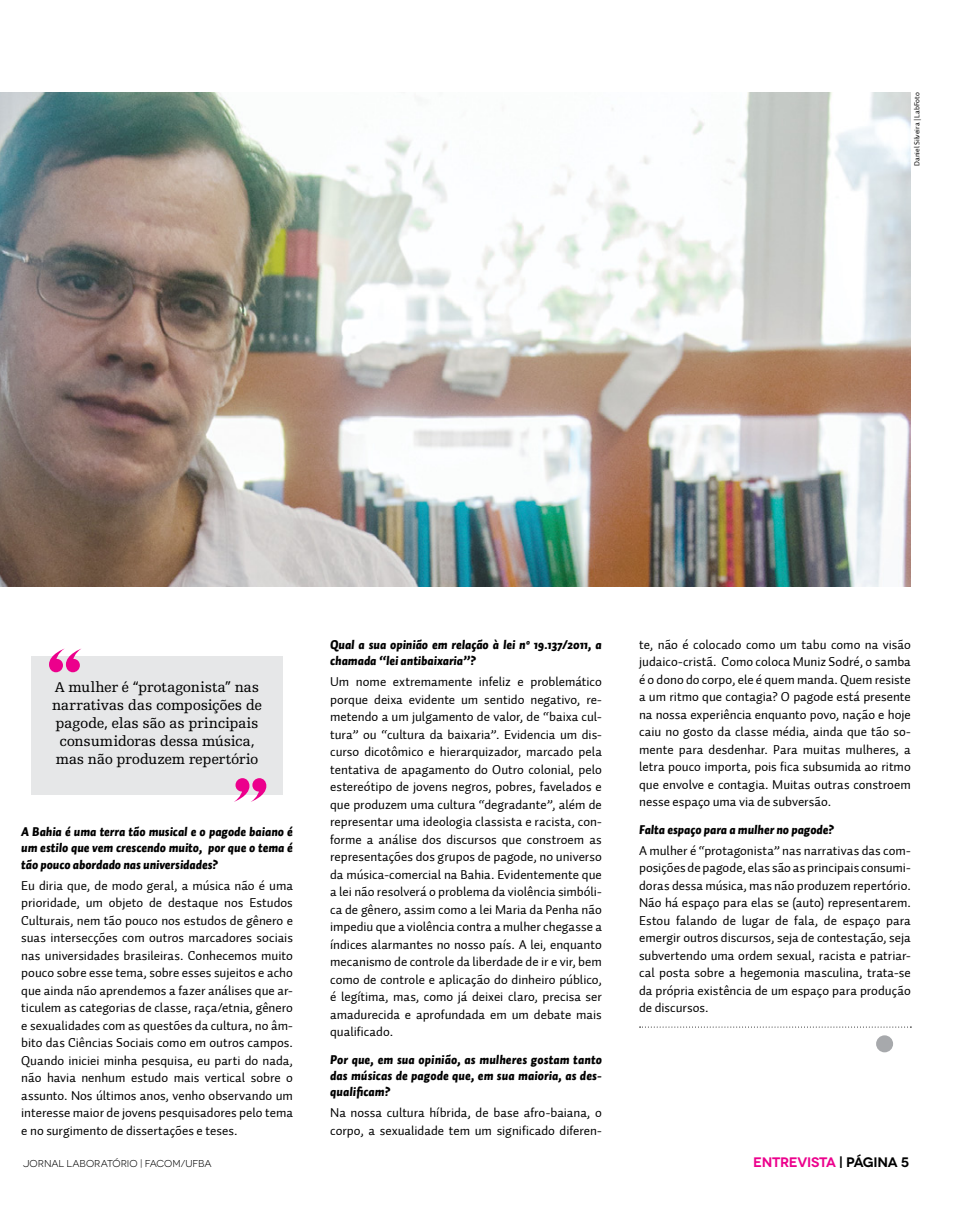
<style>
.page{position:relative;width:964px;height:1205px;background:#fff}
.page>*{position:absolute;margin:0;border:0;box-sizing:border-box;transform-origin:0 0}
.t1{font:15px/18px "Egyptienne FLT Std";letter-spacing:-.02em;color:#000;text-align:center}
.t2{font:600 13.75px "Novecentowide";letter-spacing:-.025em;color:#ec008c}
.t3{font:13.12px/17.5px "Auto 1";color:#000;text-align:justify}
.t4{font:italic 900 12.5px/16.2px "Auto 1";letter-spacing:-.005em;color:#000;text-align:justify}
.t5{font:10px "Novecentowide";color:#000}
.t6{font:7.5px "Auto 1";color:#000}
.s1{color:#000}
</style>
<div class="page">
<img style="left:0;top:92px;width:911px;height:494px">
<svg style="left:639px;top:1026px;width:272px;height:1px"></svg>
<div style="left:876px;top:1035px;width:17px;height:17px;background:#a7a9ac;border-radius:50%"></div>
<div style="left:31px;top:656px;width:252px;height:139px;background:#e6e7e8"></div>
<svg style="left:49px;top:648px;width:32px;height:24px"></svg>
<svg style="left:234px;top:778px;width:32px;height:24px"></svg>
<p class="t6" style="left:912px;top:166px;width:75px;rotate:-90deg">Daniel Silveira | LabFoto</p>
<p class="t1" style="left:52px;top:678px;width:212px">A mulher é “protagonista” nas narrativas das composições de pagode, elas são as principais consumidoras dessa música, mas não produzem repertório</p>
<p class="t4" style="left:21px;top:824px;width:273px">A Bahia é uma terra tão musical e o pagode baiano é um estilo que vem crescendo muito, por que o tema é tão pouco abordado nas universidades?</p>
<p class="t3" style="left:21px;top:877px;width:273px">Eu diria que, de modo geral, a música não é uma prioridade, um objeto de destaque nos Estudos Culturais, nem tão pouco nos estudos de gênero e suas intersecções com outros marcadores sociais nas universidades brasileiras. Conhecemos muito pouco sobre esse tema, sobre esses sujeitos e acho que ainda não aprendemos a fazer análises que ar&shy;ticulem as categorias de classe, raça/etnia, gênero e sexualidades com as questões da cultura, no âm&shy;bito das Ciências Sociais como em outros campos.<br>Quando iniciei minha pesquisa, eu parti do nada, não havia nenhum estudo mais vertical sobre o assunto. Nos últimos anos, venho observando um interesse maior de jovens pesquisadores pelo tema e no surgimento de dissertações e teses.</p>
<p class="t4" style="left:330px;top:636px;width:273px">Qual a sua opinião em relação à lei nº 19.137/2011, a chamada “lei antibaixaria”?</p>
<p class="t3" style="left:330px;top:673px;width:273px">Um nome extremamente infeliz e problemático porque deixa evidente um sentido negativo, re&shy;metendo a um julgamento de valor, de “baixa cul&shy;tura” ou “cultura da baixaria”. Evidencia um dis&shy;curso dicotômico e hierarquizador, marcado pela tentativa de apagamento do Outro colonial, pelo estereótipo de jovens negros, pobres, favelados e que produzem uma cultura “degradante”, além de representar uma ideologia classista e racista, con&shy;forme a análise dos discursos que constroem as representações dos grupos de pagode, no universo da música-comercial na Bahia. Evidentemente que a lei não resolverá o problema da violência simbóli&shy;ca de gênero, assim como a lei Maria da Penha não impediu que a violência contra a mulher chegasse a índices alarmantes no nosso país. A lei, enquanto mecanismo de controle da liberdade de ir e vir, bem como de controle e aplicação do dinheiro público, é legítima, mas, como já deixei claro, precisa ser amadurecida e aprofundada em um debate mais qualificado.</p>
<p class="t4" style="left:330px;top:1051px;width:273px">Por que, em sua opinião, as mulheres gostam tanto das músicas de pagode que, em sua maioria, as des&shy;qualificam?</p>
<p class="t3" style="left:330px;top:1104px;width:273px">Na nossa cultura híbrida, de base afro-baiana, o corpo, a sexualidade tem um significado diferen-</p>
<p class="t3" style="left:639px;top:635px;width:273px">te, não é colocado como um tabu como na visão judaico-cristã. Como coloca Muniz Sodré, o samba é o dono do corpo, ele é quem manda. Quem resiste a um ritmo que contagia? O pagode está presente na nossa experiência enquanto povo, nação e hoje caiu no gosto da classe média, ainda que tão so&shy;mente para desdenhar. Para muitas mulheres, a letra pouco importa, pois fica subsumida ao ritmo que envolve e contagia. Muitas outras constroem nesse espaço uma via de subversão.</p>
<p class="t4" style="left:639px;top:821px;width:197px">Falta espaço para a mulher no pagode?</p>
<p class="t3" style="left:639px;top:842px;width:273px">A mulher é “protagonista” nas narrativas das com&shy;posições de pagode, elas são as principais consumi&shy;doras dessa música, mas não produzem repertório.<br>Não há espaço para elas se (auto) representarem.<br>Estou falando de lugar de fala, de espaço para emergir outros discursos, seja de contestação, seja subvertendo uma ordem sexual, racista e patriar&shy;cal posta sobre a hegemonia masculina, trata-se da própria existência de um espaço para produção de discursos.</p>
<p class="t5" style="left:23px;top:1158px;width:190px">JORNAL LABORATÓRIO | FACOM/UFBA</p>
<p class="t2" style="left:753px;top:1154px;width:157px">ENTREVISTA <span class="s1">| PÁGINA 5</span></p>
</div>
